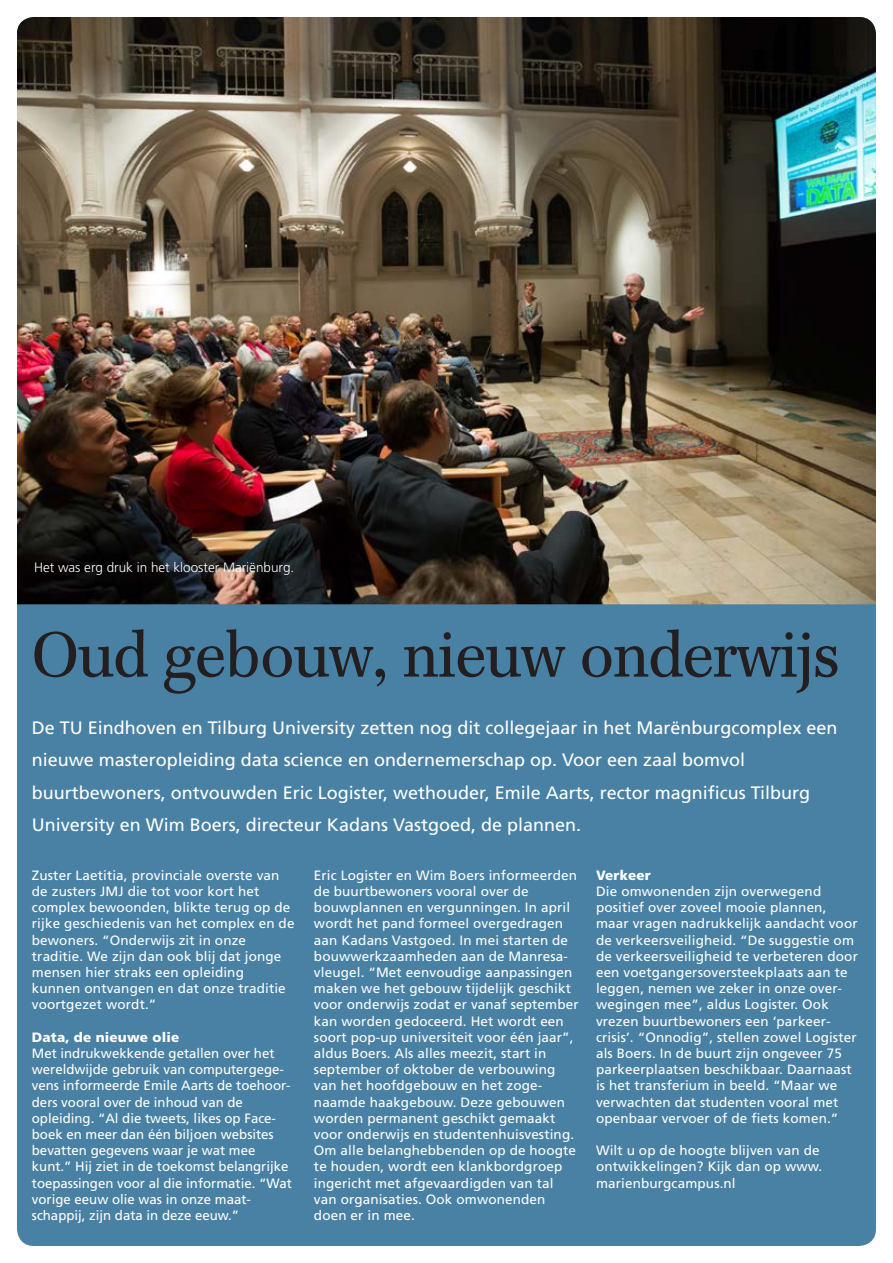
<style>
.page{position:relative;width:893px;height:1263px;background:#fff}
.page>*{position:absolute;margin:0;border:0;box-sizing:border-box;transform-origin:0 0}
.t1{font:63px "Franklin Antiqua BQ";letter-spacing:-.02em;color:#231f20}
.t2{font:18px/32.4px "Frutiger";color:#fff}
.t3{font:13.5px/16.2px "Frutiger";letter-spacing:.01em;color:#fff}
.t4{font:300 13.5px "Frutiger";color:#fff}
.t5{font:900 13.5px "Frutiger";letter-spacing:.01em;color:#fff}
</style>
<div class="page">
<div style="left:17px;top:17px;width:859px;height:1229px;background:#4981a4;border-radius:17px"></div>
<img style="left:17px;top:17px;width:859px;height:587px">
<p class="t4" style="left:34px;top:560px;width:262px">Het was erg druk in het klooster Mariënburg.</p>
<h1 class="t1" style="left:32px;top:620px;width:810px">Oud gebouw, nieuw onderwijs</h1>
<p class="t2" style="left:32px;top:711px;width:807px">De TU Eindhoven en Tilburg University zetten nog dit collegejaar in het Marënburgcomplex een nieuwe masteropleiding data science en ondernemerschap op. Voor een zaal bomvol buurtbewoners, ontvouwden Eric Logister, wethouder, Emile Aarts, rector magnificus Tilburg University en Wim Boers, directeur Kadans Vastgoed, de plannen.</p>
<p class="t3" style="left:32px;top:867px;width:264px">Zuster Laetitia, provinciale overste van de zusters JMJ die tot voor kort het complex bewoonden, blikte terug op de rijke geschiedenis van het complex en de bewoners. “Onderwijs zit in onze traditie. We zijn dan ook blij dat jonge mensen hier straks een opleiding kunnen ontvangen en dat onze traditie voortgezet wordt.”</p>
<p class="t5" style="left:32px;top:1029px;width:149px">Data, de nieuwe olie</p>
<p class="t3" style="left:32px;top:1045px;width:262px">Met indrukwekkende getallen over het wereldwijde gebruik van computergege&shy;vens informeerde Emile Aarts de toehoor&shy;ders vooral over de inhoud van de opleiding. “Al die tweets, likes op Face&shy;boek en meer dan één biljoen websites bevatten gegevens waar je wat mee kunt.” Hij ziet in de toekomst belangrijke toepassingen voor al die informatie. “Wat vorige eeuw olie was in onze maat&shy;schappij, zijn data in deze eeuw.”</p>
<p class="t3" style="left:314px;top:867px;width:266px">Eric Logister en Wim Boers informeerden de buurtbewoners vooral over de bouwplannen en vergunningen. In april wordt het pand formeel overgedragen aan Kadans Vastgoed. In mei starten de bouwwerkzaamheden aan de Manresa&shy;vleugel. “Met eenvoudige aanpassingen maken we het gebouw tijdelijk geschikt voor onderwijs zodat er vanaf september kan worden gedoceerd. Het wordt een soort pop-up universiteit voor één jaar”, aldus Boers. Als alles meezit, start in september of oktober de verbouwing van het hoofdgebouw en het zoge&shy;naamde haakgebouw. Deze gebouwen worden permanent geschikt gemaakt voor onderwijs en studentenhuisvesting.<br>Om alle belanghebbenden op de hoogte te houden, wordt een klankbordgroep ingericht met afgevaardigden van tal van organisaties. Ook omwonenden doen er in mee.</p>
<p class="t5" style="left:596px;top:867px;width:56px">Verkeer</p>
<p class="t3" style="left:596px;top:883px;width:263px">Die omwonenden zijn overwegend positief over zoveel mooie plannen, maar vragen nadrukkelijk aandacht voor de verkeersveiligheid. “De suggestie om de verkeersveiligheid te verbeteren door een voetgangersoversteekplaats aan te leggen, nemen we zeker in onze over&shy;wegingen mee”, aldus Logister. Ook vrezen buurtbewoners een ‘parkeer&shy;crisis’. “Onnodig”, stellen zowel Logister als Boers. In de buurt zijn ongeveer 75 parkeerplaatsen beschikbaar. Daarnaast is het transferium in beeld. “Maar we verwachten dat studenten vooral met openbaar vervoer of de fiets komen.”</p>
<p class="t3" style="left:596px;top:1142px;width:228px">Wilt u op de hoogte blijven van de ontwikkelingen? Kijk dan op www. marienburgcampus.nl</p>
</div>
